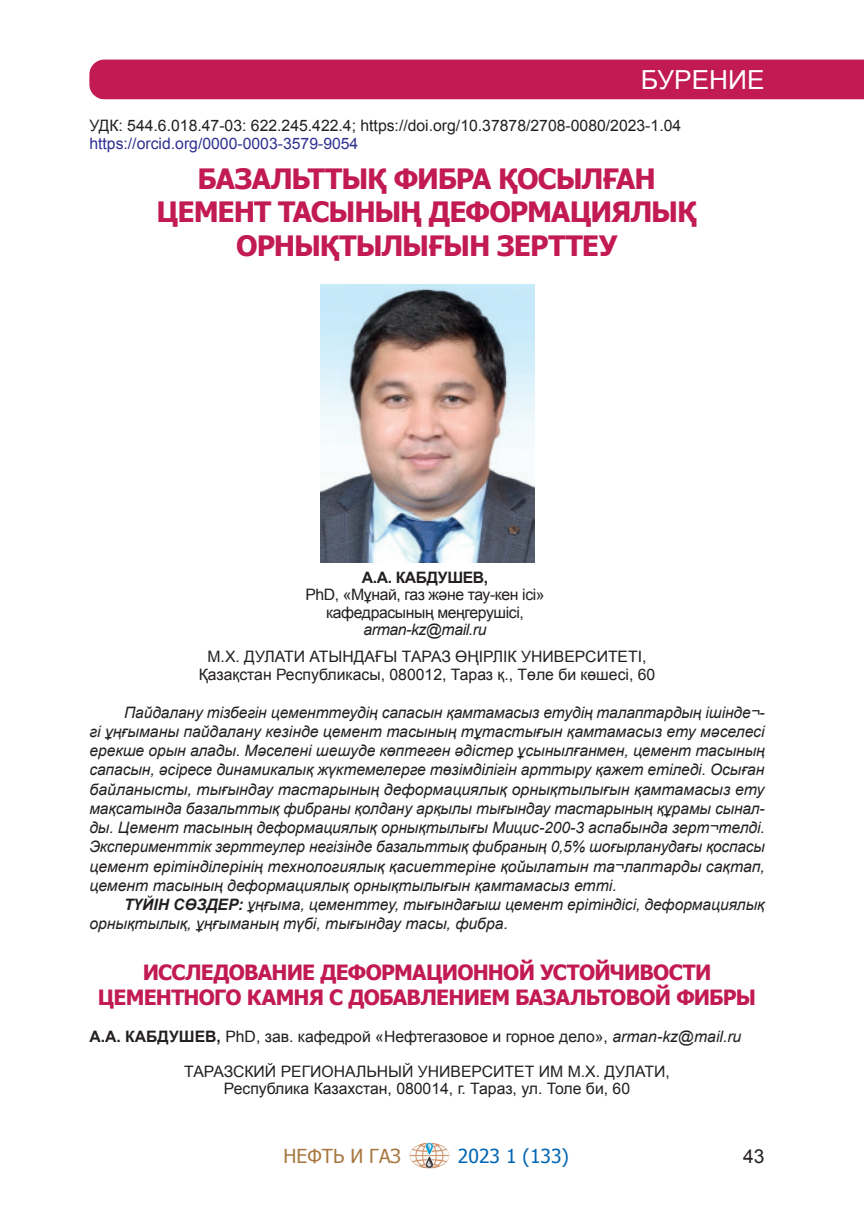
<style>
.page{position:relative;width:864px;height:1231px;background:#fff}
.page>*{position:absolute;margin:0;border:0;box-sizing:border-box;transform-origin:0 0}
.t1{font:700 28px/33.6px "Tahoma";letter-spacing:-.035em;color:#c21a53;text-align:center}
.t2{font:26.25px "Arial";color:#fff}
.t3{font:700 21px/25.2px "Tahoma";letter-spacing:-.035em;color:#c21a53;text-align:center}
.t4{font:19.25px "Tahoma";color:#0166b3}
.t5{font:19.25px "Tahoma";color:#a97841}
.t6{font:19.25px "Arial";color:#231f20}
.t7{font:italic 15.75px/19.2px "Arial";color:#231f20;text-align:justify}
.t8{font:15.75px/17.5px "Arial";color:#231f20;text-align:center}
.t9{font:15.75px/17.5px "Arial";letter-spacing:-.025em;color:#231f20;text-align:center}
.t10{font:15.75px "Arial";color:#2e3092}
.t11{font:italic 15.75px "Arial";letter-spacing:-.025em;color:#231f20}
.t12{font:700 15.75px "Arial";letter-spacing:-.025em;color:#231f20}
.s1{font-weight:700}
.s2{font-style:italic}
</style>
<div class="page">
<div style="left:89px;top:60px;width:774px;height:39px;background:#c21a53"></div>
<img style="left:320px;top:285px;width:214px;height:277px">
<img style="left:409px;top:1142px;width:41px;height:26px">
<h2 class="t2" style="left:640px;top:63px;width:125px">БУРЕНИЕ</h2>
<p class="t8" style="left:89px;top:116px;width:593px">УДК: 544.6.018.47-03: 622.245.422.4; https://doi.org/10.37878/2708-0080/2023-1.04</p>
<p class="t10" style="left:89px;top:133px;width:270px">https://orcid.org/0000-0003-3579-9054</p>
<h1 class="t1" style="left:156px;top:160px;width:541px">БАЗАЛЬТТЫҚ ФИБРА ҚОСЫЛҒАН<br>ЦЕМЕНТ ТАСЫНЫҢ ДЕФОРМАЦИЯЛЫҚ<br>ОРНЫҚТЫЛЫҒЫН ЗЕРТТЕУ</h1>
<p class="t12" style="left:361px;top:567px;width:128px">А.А. КАБДУШЕВ,</p>
<p class="t9" style="left:305px;top:586px;width:241px">PhD, «Мұнай, газ және тау-кен ісі» кафедрасының меңгерушісі,</p>
<p class="t11" style="left:363px;top:619px;width:124px">arman-kz@mail.ru</p>
<p class="t8" style="left:199px;top:648px;width:458px">М.Х. ДУЛАТИ АТЫНДАҒЫ ТАРАЗ ӨҢІРЛІК УНИВЕРСИТЕТІ,<br>Қазақстан Республикасы, 080012, Тараз қ., Төле би көшесі, 60</p>
<p class="t7" style="left:89px;top:702px;width:676px;text-indent:35px">Пайдалану тізбегін цементтеудің сапасын қамтамасыз етудің талаптардың ішінде¬- гі ұңғыманы пайдалану кезінде цемент тасының тұтастығын қамтамасыз ету мәселесі ерекше орын алады. Мәселені шешуде көптеген әдістер ұсынылғанмен, цемент тасының сапасын, әсіресе динамикалық жүктемелерге төзімділігін арттыру қажет етіледі. Осыған байланысты, тығындау тастарының деформациялық орнықтылығын қамтамасыз ету мақсатында базальттық фибраны қолдану арқылы тығындау тастарының құрамы сынал&shy;ды. Цемент тасының деформациялық орнықтылығы Мицис-200-3 аспабында зерт¬телді.<br>Эксперименттік зерттеулер негізінде базальттық фибраның 0,5% шоғырланудағы қоспасы цемент ерітінділерінің технологиялық қасиеттеріне қойылатын та¬лаптарды сақтап, цемент тасының деформациялық орнықтылығын қамтамасыз етті.</p>
<p class="t7" style="left:89px;top:895px;width:676px;text-indent:35px"><span class="s1">ТҮЙІН СӨЗДЕР:</span> ұңғыма, цементтеу, тығындағыш цемент ерітіндісі, деформациялық орнықтылық, ұңғыманың түбі, тығындау тасы, фибра.</p>
<h3 class="t3" style="left:98px;top:958px;width:659px">ИССЛЕДОВАНИЕ ДЕФОРМАЦИОННОЙ УСТОЙЧИВОСТИ<br>ЦЕМЕНТНОГО КАМНЯ С ДОБАВЛЕНИЕМ БАЗАЛЬТОВОЙ ФИБРЫ</h3>
<p class="t8" style="left:89px;top:1027px;width:653px"><span class="s1">А.А. КАБДУШЕВ,</span> PhD, зав. кафедрой «Нефтегазовое и горное дело», <span class="s2">arman-kz@mail.ru</span></p>
<p class="t8" style="left:184px;top:1062px;width:486px">ТАРАЗСКИЙ РЕГИОНАЛЬНЫЙ УНИВЕРСИТЕТ ИМ М.Х. ДУЛАТИ,<br>Республика Казахстан, 080014, г. Тараз, ул. Толе би, 60</p>
<p class="t5" style="left:283px;top:1142px;width:119px">НЕФТЬ И ГАЗ</p>
<p class="t4" style="left:458px;top:1142px;width:112px">2023 1 (133)</p>
<p class="t6" style="left:742px;top:1143px;width:23px">43</p>
</div>
